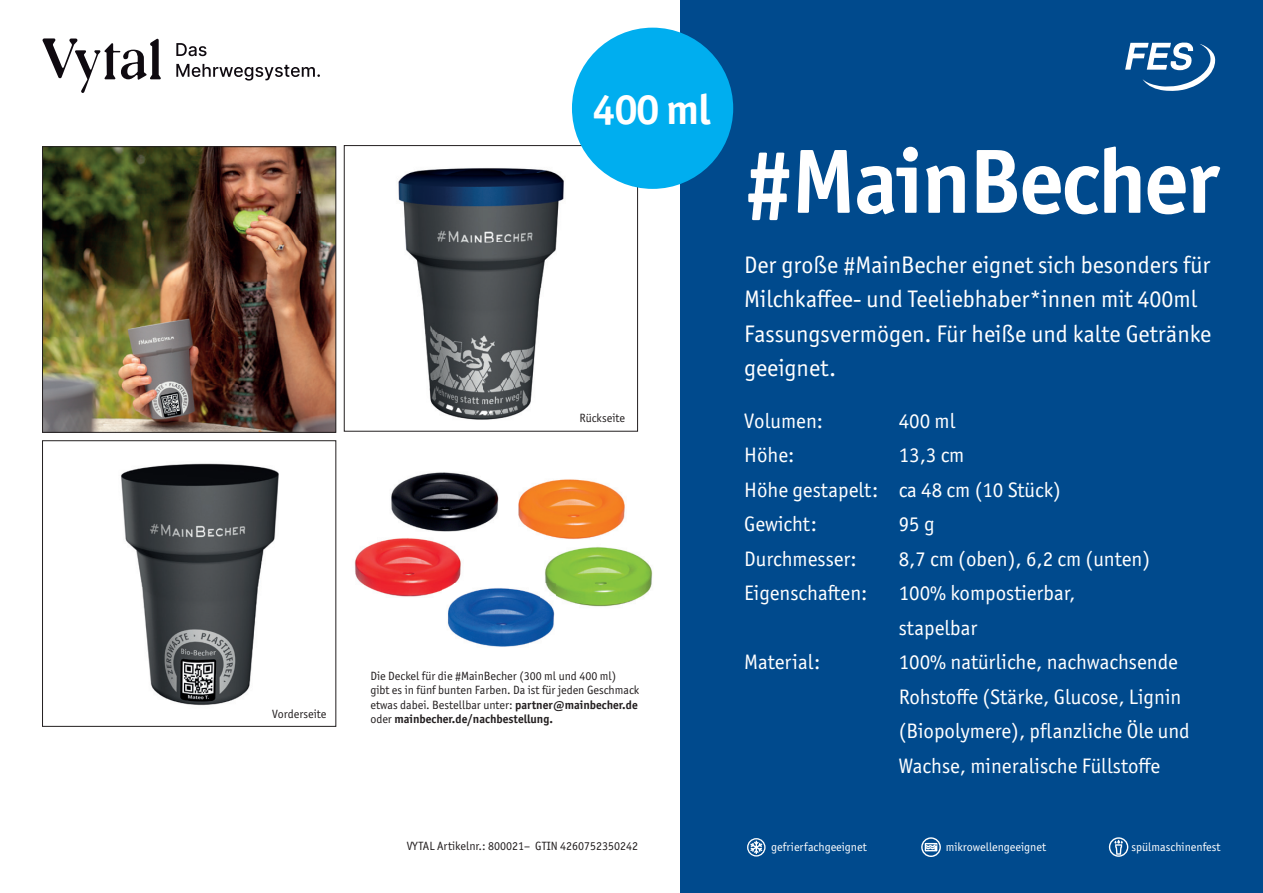
<style>
.page{position:relative;width:1263px;height:893px;background:#fff}
.page>*{position:absolute;margin:0;border:0;box-sizing:border-box;transform-origin:0 0}
.t1{font:700 91.5px "Officina Sans ITC Pro";letter-spacing:-.02em;color:#fff}
.t2{font:700 42.3px "Officina Sans ITC Pro";color:#fff}
.t3{font:24px/34.5px "Officina Sans ITC Pro";color:#fff}
.t4{font:21px/34.5px "Officina Sans ITC Pro";color:#fff}
.t5{font:12px/14.4px "Officina Sans ITC Pro";color:#231f20}
.t6{font:12px "Officina Sans ITC Pro";color:#fff}
.s1{font-weight:700}
</style>
<div class="page">
<div style="left:680px;top:0;width:583px;height:893px;background:#004a8d"></div>
<svg style="left:1125px;top:42px;width:90px;height:49px"></svg>
<svg style="left:176px;top:43px;width:31px;height:13px"></svg>
<svg style="left:176px;top:64px;width:144px;height:17px"></svg>
<svg style="left:43px;top:38px;width:118px;height:55px"></svg>
<img style="left:44px;top:149px;width:290px;height:281px">
<div style="left:42px;top:147px;width:294px;height:285px;border:1px solid #231f20"></div>
<svg style="left:747px;top:838px;width:18px;height:18px"></svg>
<svg style="left:921px;top:837px;width:20px;height:20px"></svg>
<svg style="left:1109px;top:837px;width:19px;height:20px"></svg>
<img style="left:121px;top:463px;width:158px;height:243px">
<img style="left:398px;top:168px;width:166px;height:252px">
<div style="left:344px;top:145px;width:294px;height:286px;border:1px solid #231f20"></div>
<img style="left:354px;top:538px;width:107px;height:59px">
<img style="left:391px;top:472px;width:108px;height:60px">
<img style="left:518px;top:479px;width:107px;height:61px">
<img style="left:545px;top:547px;width:108px;height:60px">
<img style="left:447px;top:588px;width:108px;height:59px">
<img style="left:442px;top:583px;width:24px;height:16px">
<img style="left:540px;top:583px;width:15px;height:27px">
<div style="left:572px;top:28px;width:161px;height:161px;background:#00aeef;border-radius:50%"></div>
<p class="t5" style="left:272px;top:706px;width:56px">Vorderseite</p>
<h2 class="t2" style="left:593px;top:83px;width:119px">400 ml</h2>
<p class="t5" style="left:579px;top:411px;width:47px">Rückseite</p>
<p class="t5" style="left:370px;top:668px;width:270px">Die Deckel für die #MainBecher (300 ml und 400 ml)<br>gibt es in fünf bunten Farben. Da ist für jeden Geschmack etwas dabei. Bestellbar unter: <span class="s1">partner@mainbecher.de </span>oder <span class="s1">mainbecher.de/nachbestellung.</span></p>
<p class="t5" style="left:407px;top:839px;width:233px">VYTAL Artikelnr.: 800021– GTIN 4260752350242</p>
<h1 class="t1" style="left:744px;top:125px;width:476px">#Main Becher</h1>
<p class="t3" style="left:744px;top:247px;width:469px">Der große #MainBecher eignet sich besonders für Milchkaffee- und Teeliebhaber*innen mit 400ml Fassungsvermögen. Für heiße und kalte Getränke geeignet.</p>
<p class="t4" style="left:744px;top:403px;width:80px">Volumen:</p>
<p class="t4" style="left:899px;top:403px;width:58px">400 ml</p>
<p class="t4" style="left:744px;top:438px;width:52px">Höhe:</p>
<p class="t4" style="left:744px;top:438px;width:318px;text-indent:154px">13,3 cm<br>Höhe gestapelt: ca 48 cm (10 Stück)<br>Gewicht:</p>
<p class="t4" style="left:899px;top:507px;width:37px">95 g</p>
<p class="t4" style="left:744px;top:541px;width:114px">Durchmesser:</p>
<p class="t4" style="left:899px;top:541px;width:253px">8,7 cm (oben), 6,2 cm (unten)</p>
<p class="t4" style="left:744px;top:576px;width:125px">Eigenschaften:</p>
<p class="t4" style="left:899px;top:576px;width:178px">100% kompostierbar, stapelbar</p>
<p class="t4" style="left:744px;top:645px;width:78px">Material:</p>
<p class="t4" style="left:899px;top:645px;width:293px">100% natürliche, nachwachsende Rohstoffe (Stärke, Glucose, Lignin (Biopolymere), pflanzliche Öle und Wachse, mineralische Füllstoffe</p>
<p class="t6" style="left:771px;top:840px;width:97px">gefrierfachgeeignet</p>
<p class="t6" style="left:946px;top:840px;width:102px">mikrowellengeeignet</p>
<p class="t6" style="left:1131px;top:840px;width:90px">spülmaschinenfest</p>
</div>
